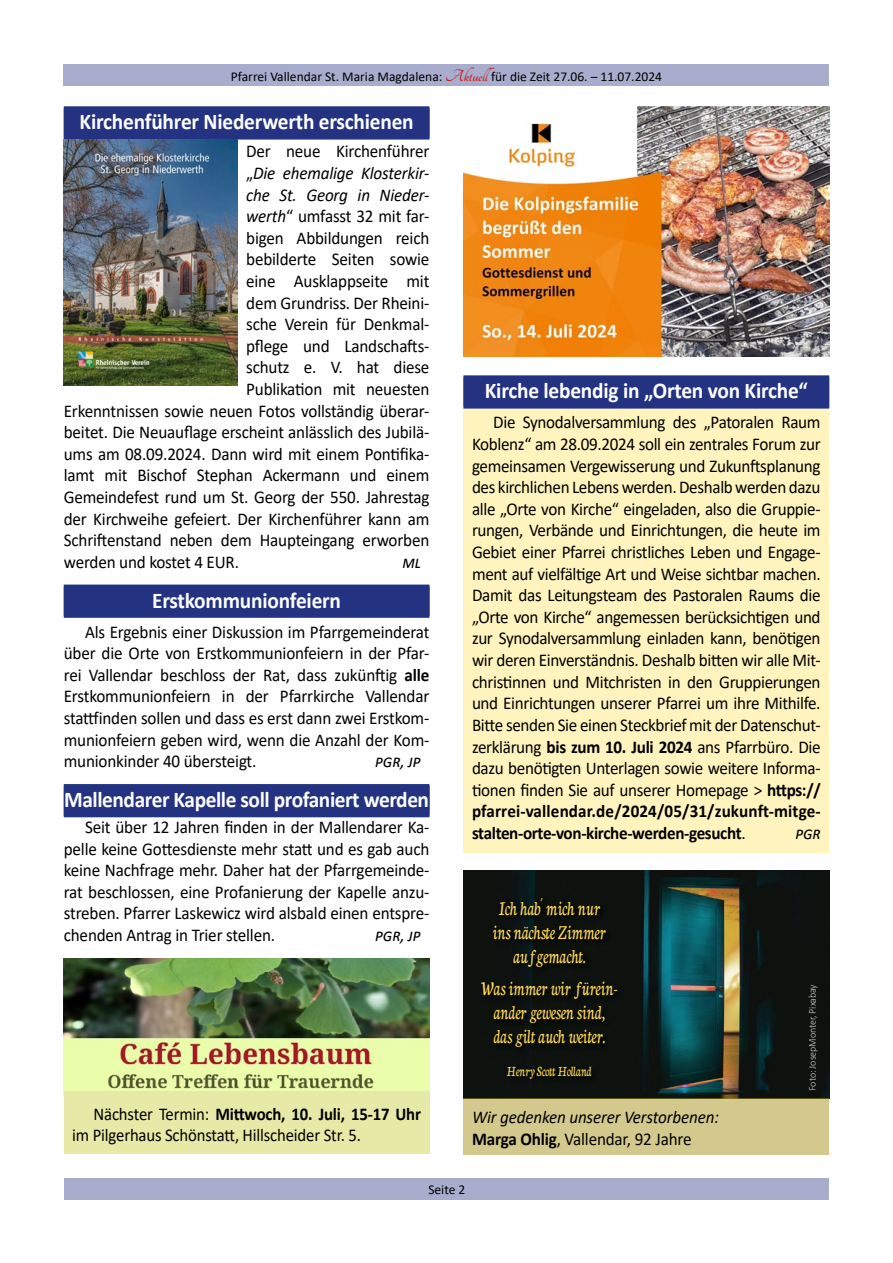
<style>
.page{position:relative;width:893px;height:1263px;background:#fff}
.page>*{position:absolute;margin:0;border:0;box-sizing:border-box;transform-origin:0 0}
.t1{font:700 22.5px "Calibri";letter-spacing:-.01em;color:#fff;scale:.95 1}
.t2{font:21px/24px "Neuton Cursive";letter-spacing:-.01em;color:#ffd856;text-align:center;scale:.8 1}
.t3{font:18px/21.6px "Calibri";letter-spacing:-.01em;color:#000;text-align:justify;scale:.95 1}
.t4{font:italic 18px/21.6px "Calibri";letter-spacing:-.01em;color:#000;scale:.95 1}
.t5{font:18px/21.6px "Calibri";letter-spacing:-.01em;color:#000;scale:.93 1}
.t6{font:italic 18px "Calibri";letter-spacing:-.01em;color:#000;scale:.93 1}
.t7{font:15px "Neuton Cursive";letter-spacing:-.01em;color:#ffd856;scale:.8 1}
.t8{font:13.5px "Calibri";color:#000}
.t9{font:300 10.5px "Calibri";letter-spacing:-.01em;color:#fff;scale:.95 1}
.s1{font-family:"Tangerine";font-weight:700;font-size:18px;color:#cd1013}
.s2{font-style:normal}
.s3{font-style:italic}
.s4{font-weight:700}
.s5{font-weight:700;font-style:normal}
</style>
<div class="page">
<img style="left:63px;top:64px;width:767px;height:1136px">
<p class="t8" style="left:231px;top:68px;width:433px">Pfarrei Vallendar St. Maria Magdalena: <span class="s1">Aktuell</span> für die Zeit 27.06. – 11.07.2024</p>
<p class="t1" style="left:80px;top:106px;width:353px">Kirchenführer Niederwerth erschienen</p>
<p class="t3" style="left:246px;top:140px;width:195px">Der neue Kirchenführer</p>
<p class="t4" style="left:246px;top:161px;width:194px"><span class="s2">„</span>Die ehemalige Klosterkir-</p>
<p class="t4" style="left:246px;top:183px;width:194px">che St. Georg in Nieder-</p>
<p class="t3" style="left:246px;top:205px;width:194px"><span class="s3">werth</span>“ umfasst 32 mit far-</p>
<p class="t3" style="left:246px;top:227px;width:194px">bigen Abbildungen reich</p>
<p class="t3" style="left:246px;top:248px;width:194px">bebilderte Seiten sowie</p>
<p class="t3" style="left:246px;top:270px;width:194px">eine Ausklappseite mit</p>
<p class="t3" style="left:246px;top:291px;width:194px">dem Grundriss. Der Rheini-</p>
<p class="t3" style="left:246px;top:313px;width:194px">sche Verein für Denkmal-</p>
<p class="t3" style="left:246px;top:335px;width:194px">pflege und Landschafts-</p>
<p class="t3" style="left:246px;top:356px;width:194px">schutz e. V. hat diese</p>
<p class="t3" style="left:246px;top:378px;width:194px">Publikation mit neuesten</p>
<p class="t3" style="left:64px;top:399px;width:386px">Erkenntnissen sowie neuen Fotos vollständig überar-</p>
<p class="t3" style="left:64px;top:421px;width:386px">beitet. Die Neuauflage erscheint anlässlich des Jubilä-</p>
<p class="t3" style="left:64px;top:443px;width:386px">ums am 08.09.2024. Dann wird mit einem Pontifika-</p>
<p class="t3" style="left:64px;top:464px;width:386px">lamt mit Bischof Stephan Ackermann und einem</p>
<p class="t3" style="left:64px;top:486px;width:386px">Gemeindefest rund um St. Georg der 550. Jahrestag</p>
<p class="t3" style="left:64px;top:507px;width:386px">der Kirchweihe gefeiert. Der Kirchenführer kann am</p>
<p class="t3" style="left:64px;top:529px;width:386px">Schriftenstand neben dem Haupteingang erworben</p>
<p class="t3" style="left:64px;top:551px;width:186px">werden und kostet 4 EUR.</p>
<p class="t6" style="left:402px;top:549px;width:21px">ml</p>
<p class="t1" style="left:152px;top:584px;width:200px">Erstkommunionfeiern</p>
<p class="t3" style="left:64px;top:620px;width:386px;text-indent:21px">Als Ergebnis einer Diskussion im Pfarrgemeinderat über die Orte von Erstkommunionfeiern in der Pfar&shy;rei Vallendar beschloss der Rat, dass zukünftig <span class="s4">alle </span>Erstkommunionfeiern in der Pfarrkirche Vallendar stattfinden sollen und dass es erst dann zwei Erstkom&shy;munionfeiern geben wird, wenn die Anzahl der Kom&shy;munionkinder 40 übersteigt.</p>
<p class="t4" style="left:375px;top:750px;width:50px">pgr, jp</p>
<p class="t1" style="left:64px;top:784px;width:386px">Mallendarer Kapelle soll profaniert werden</p>
<p class="t3" style="left:64px;top:816px;width:386px;text-indent:21px">Seit über 12 Jahren finden in der Mallendarer Ka&shy;pelle keine Gottesdienste mehr statt und es gab auch keine Nachfrage mehr. Daher hat der Pfarrgemeinde&shy;rat beschlossen, eine Profanierung der Kapelle anzu&shy;streben. Pfarrer Laskewicz wird alsbald einen entspre&shy;chenden Antrag in Trier stellen.</p>
<p class="t4" style="left:375px;top:923px;width:50px">pgr, jp</p>
<p class="t5" style="left:72px;top:1102px;width:376px;text-indent:21px">Nächster Termin: <span class="s4">Mittwoch, 10. Juli, 15-17 Uhr </span>im Pilgerhaus Schönstatt, Hillscheider Str. 5.</p>
<p class="t1" style="left:485px;top:375px;width:342px">Kirche lebendig in „Orten von Kirche“</p>
<p class="t3" style="left:472px;top:411px;width:369px;text-indent:21px">Die Synodalversammlung des „Patoralen Raum Koblenz“ am 28.09.2024 soll ein zentrales Forum zur gemeinsamen Vergewisserung und Zukunftsplanung des kirchlichen Lebens werden. Deshalb werden dazu alle „Orte von Kirche“ eingeladen, also die Gruppie&shy;rungen, Verbände und Einrichtungen, die heute im Gebiet einer Pfarrei christliches Leben und Engage&shy;ment auf vielfältige Art und Weise sichtbar machen.<br>Damit das Leitungsteam des Pastoralen Raums die „Orte von Kirche“ angemessen berücksichtigen und zur Synodalversammlung einladen kann, benötigen wir deren Einverständnis. Deshalb bitten wir alle Mit&shy;christinnen und Mitchristen in den Gruppierungen und Einrichtungen unserer Pfarrei um ihre Mithilfe.<br>Bitte senden Sie einen Steckbrief mit der Datenschut&shy;zerklärung <span class="s4">bis zum 10. Juli 2024</span> ans Pfarrbüro. Die dazu benötigten Unterlagen sowie weitere Informa&shy;tionen finden Sie auf unserer Homepage &gt; <span class="s4">https:// pfarrei-vallendar.de/2024/05/31/zukunft-mitge&shy;stalten-orte-von-kirche-werden-gesucht</span>.</p>
<p class="t4" style="left:795px;top:821px;width:28px">pgr</p>
<p class="t2" style="left:493px;top:896px;width:143px">Ich hab´ mich nur ins nächste Zimmer aufgemacht.</p>
<p class="t2" style="left:481px;top:976px;width:172px">Was immer wir fürein&shy;ander gewesen sind,<br>das gilt auch weiter.</p>
<p class="t7" style="left:507px;top:1063px;width:108px">Henry Scott Holland</p>
<p class="t4" style="left:472px;top:1105px;width:261px">Wir gedenken unserer Verstorbenen:<br><span class="s5">Marga Ohlig</span><span class="s2">, Vallendar, 92 Jahre</span></p>
<p class="t9" style="left:806px;top:1091px;width:114px;rotate:-90deg">Foto: JosepMonter, Pixabay</p>
<p class="t8" style="left:428px;top:1180px;width:39px">Seite 2</p>
</div>
